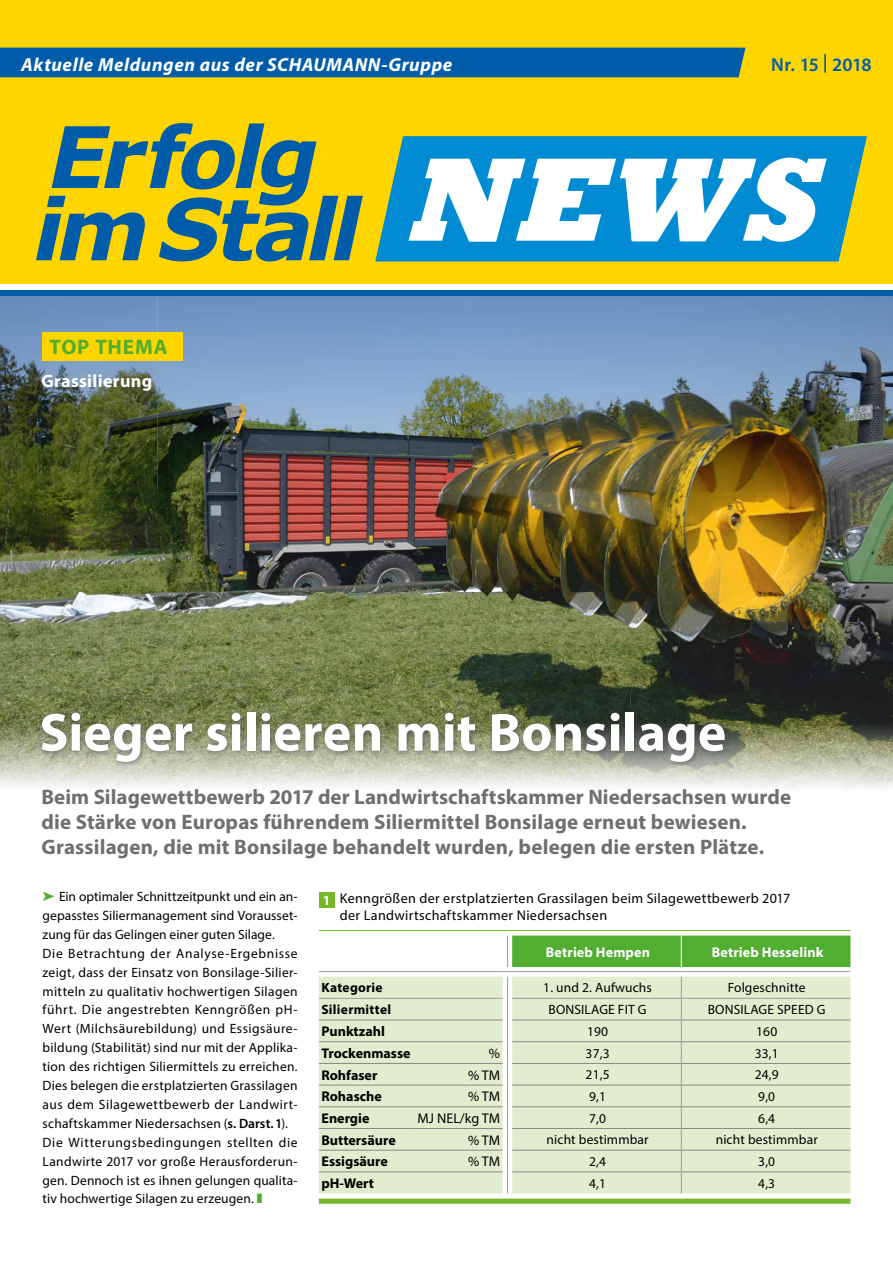
<style>
.page{position:relative;width:893px;height:1263px;background:#fff}
.page>*{position:absolute;margin:0;border:0;box-sizing:border-box;transform-origin:0 0}
.t1{font:italic 800 120.75px "Rockwell";color:#fff}
.t2{font:700 54px "Myriad Pro";color:#fff}
.t3{font:700 21px/25.2px "Myriad Pro";letter-spacing:.005em;color:#6f6f6e}
.t4{font:700 21px "Myriad Pro";letter-spacing:.04em;color:#51ae30}
.t5{font:italic 700 18.9px "Myriad Pro";letter-spacing:.03em;color:#fff}
.t6{font:600 18.9px "Myriad Pro";letter-spacing:-.025em;color:#005ca9}
.t7{font:700 18px "Myriad Pro";letter-spacing:.02em;color:#fff}
.t8{font:14.1px/17.1px "Myriad Pro";letter-spacing:.025em;color:#000}
.t9{font:700 14.1px "Myriad Pro";color:#000}
.t10{font:700 14.1px "Myriad Pro";letter-spacing:.01em;color:#fff}
.t11{font:13.5px/18.9px "Myriad Pro";letter-spacing:.02em;color:#000}
.t12{font:700 13.5px "Myriad Pro";letter-spacing:.02em;color:#000}
.s1{color:#51ae30}
.s2{font-weight:600}
.s3{font-weight:700;color:#fff}
</style>
<div class="page">
<img style="left:0;top:296px;width:893px;height:492px">
<div style="left:0;top:0;width:893px;height:284px;background:#ffd500"></div>
<svg style="left:36px;top:123px;width:327px;height:138px"></svg>
<div style="left:375px;top:136px;width:492px;height:125px;background:#008bd2"></div>
<div style="left:0;top:290px;width:893px;height:6px;background:#005ca9"></div>
<div style="left:0;top:48px;width:746px;height:30px;background:#005ca9"></div>
<img style="left:29px;top:361px;width:137px;height:43px">
<div style="left:43px;top:332px;width:140px;height:28px;background:#ffd500"></div>
<img style="left:37px;top:707px;width:695px;height:62px">
<svg style="left:319px;top:930px;width:531px;height:274px;background:#d5e5c3"></svg>
<div style="left:319px;top:892px;width:15px;height:16px;background:#76b828"></div>
<h3 class="t5" style="left:21px;top:52px;width:433px">Aktuelle Meldungen aus der SCHAUMANN-Gruppe</h3>
<h3 class="t6" style="left:771px;top:52px;width:102px">Nr. 15 | 2018</h3>
<h3 class="t4" style="left:49px;top:333px;width:120px">TOP THEMA</h3>
<h3 class="t7" style="left:41px;top:369px;width:112px">Grassilierung</h3>
<h1 class="t1" style="left:404px;top:130px;width:448px">NEWS</h1>
<h2 class="t2" style="left:39px;top:697px;width:688px">Sieger silieren mit Bonsilage</h2>
<h3 class="t3" style="left:41px;top:784px;width:751px">Beim Silagewettbewerb 2017 der Landwirtschaftskammer Niedersachsen wurde die Stärke von Europas führendem Siliermittel Bonsilage erneut bewiesen.<br>Grassilagen, die mit Bonsilage behandelt wurden, belegen die ersten Plätze.</h3>
<p class="t11" style="left:43px;top:887px;width:257px"><span class="s1">➤</span> Ein optimaler Schnittzeitpunkt und ein an&shy;gepasstes Siliermanagement sind Vorausset&shy;zung für das Gelingen einer guten Silage.<br>Die Betrachtung der Analyse-Ergebnisse zeigt, dass der Einsatz von Bonsilage-Silier&shy;mitteln zu qualitativ hochwertigen Silagen führt. Die angestrebten Kenngrößen pH-Wert (Milchsäurebildung) und Essigsäure&shy;bildung (Stabilität) sind nur mit der Applika&shy;tion des richtigen Siliermittels zu erreichen.<br>Dies belegen die erstplatzierten Grassilagen aus dem Silagewettbewerb der Landwirt&shy;schaftskammer Niedersachsen (<span class="s2">s. Darst. 1</span>).<br>Die Witterungsbedingungen stellten die Landwirte 2017 vor große Herausforderun&shy;gen. Dennoch ist es ihnen gelungen qualita&shy;tiv hochwertige Silagen zu erzeugen. <span class="s1">❚</span></p>
<p class="t8" style="left:340px;top:889px;width:452px;text-indent:-17px"><span class="s3">1</span> Kenngrößen der erstplatzierten Grassilagen beim Silagewettbewerb 2017 der Landwirtschaftskammer Niedersachsen</p>
<p class="t10" style="left:546px;top:943px;width:106px">Betrieb Hempen</p>
<p class="t10" style="left:712px;top:943px;width:113px">Betrieb Hesselink</p>
<p class="t12" style="left:321px;top:979px;width:63px">Kategorie</p>
<p class="t11" style="left:543px;top:978px;width:110px">1. und 2. Aufwuchs</p>
<p class="t11" style="left:728px;top:978px;width:79px">Folgeschnitte</p>
<p class="t12" style="left:321px;top:1001px;width:71px">Siliermittel</p>
<p class="t11" style="left:549px;top:1000px;width:100px">BONSILAGE FIT G</p>
<p class="t11" style="left:708px;top:1000px;width:119px">BONSILAGE SPEED G</p>
<p class="t9" style="left:321px;top:1022px;width:65px">Punktzahl</p>
<p class="t11" style="left:587px;top:1022px;width:23px">190</p>
<p class="t11" style="left:756px;top:1022px;width:23px">160</p>
<p class="t9" style="left:321px;top:1044px;width:91px">Trockenmasse</p>
<p class="t8" style="left:489px;top:1044px;width:13px">%</p>
<p class="t11" style="left:586px;top:1043px;width:25px">37,3</p>
<p class="t11" style="left:755px;top:1043px;width:25px">33,1</p>
<p class="t9" style="left:321px;top:1065px;width:57px">Rohfaser</p>
<p class="t8" style="left:468px;top:1066px;width:33px">% TM</p>
<p class="t11" style="left:586px;top:1065px;width:25px">21,5</p>
<p class="t11" style="left:755px;top:1065px;width:25px">24,9</p>
<p class="t9" style="left:321px;top:1087px;width:62px">Rohasche</p>
<p class="t8" style="left:468px;top:1088px;width:33px">% TM</p>
<p class="t11" style="left:589px;top:1087px;width:18px">9,1</p>
<p class="t11" style="left:758px;top:1087px;width:18px">9,0</p>
<p class="t9" style="left:321px;top:1109px;width:50px">Energie</p>
<p class="t8" style="left:418px;top:1109px;width:84px">MJ NEL/kg TM</p>
<p class="t11" style="left:589px;top:1108px;width:18px">7,0</p>
<p class="t11" style="left:758px;top:1108px;width:18px">6,4</p>
<p class="t9" style="left:321px;top:1131px;width:76px">Buttersäure</p>
<p class="t8" style="left:468px;top:1131px;width:33px">% TM</p>
<p class="t11" style="left:547px;top:1130px;width:104px">nicht bestimmbar</p>
<p class="t11" style="left:716px;top:1130px;width:104px">nicht bestimmbar</p>
<p class="t9" style="left:321px;top:1152px;width:68px">Essigsäure</p>
<p class="t8" style="left:468px;top:1153px;width:33px">% TM</p>
<p class="t11" style="left:589px;top:1152px;width:18px">2,4</p>
<p class="t11" style="left:758px;top:1152px;width:18px">3,0</p>
<p class="t9" style="left:321px;top:1174px;width:54px">pH-Wert</p>
<p class="t11" style="left:589px;top:1174px;width:18px">4,1</p>
<p class="t11" style="left:758px;top:1174px;width:18px">4,3</p>
</div>
